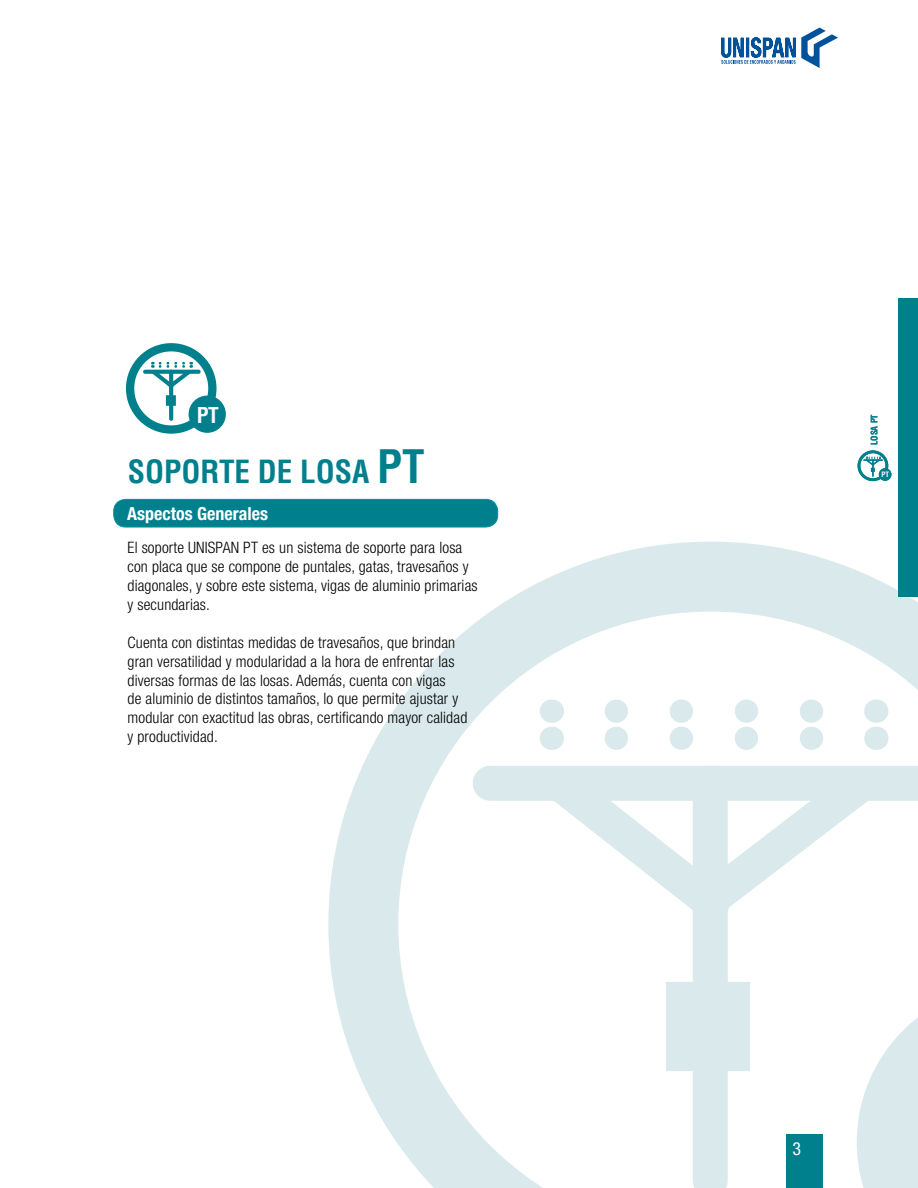
<style>
.page{position:relative;width:918px;height:1188px;background:#fff}
.page>*{position:absolute;margin:0;border:0;box-sizing:border-box;transform-origin:0 0}
.t1{font:700 condensed 31.05px "Helvetica LT Std";color:#007f8d}
.t2{font:700 condensed 21.3px "Helvetica LT Std";color:#fff}
.t3{font:700 condensed 18px "Helvetica Neue LT Std";color:#fff}
.t4{font:condensed 18px "Helvetica Neue LT Std";color:#fff}
.t5{font:300 condensed 15.75px/18.9px "Helvetica Neue LT Std";letter-spacing:.01em;color:#000}
.t6{font:700 condensed 8.7px "Helvetica LT Std";color:#007f8d}
.t7{font:700 condensed 7.2px "Helvetica LT Std";color:#fff}
.s1{font-size:45px}
</style>
<div class="page">
<svg style="left:721px;top:28px;width:117px;height:40px"></svg>
<svg style="left:328px;top:542px;width:590px;height:646px"></svg>
<div style="left:490px;top:766px;width:428px;height:35px;background:#daeaec"></div>
<div style="left:693px;top:783px;width:35px;height:398px;background:#daeaec"></div>
<div style="left:666px;top:982px;width:84px;height:89px;background:#daeaec"></div>
<svg style="left:514px;top:737px;width:247px;height:215px"></svg>
<svg style="left:665px;top:737px;width:243px;height:209px"></svg>
<svg style="left:616px;top:699px;width:227px;height:51px"></svg>
<svg style="left:551px;top:699px;width:1px;height:51px"></svg>
<svg style="left:876px;top:699px;width:1px;height:51px"></svg>
<svg style="left:857px;top:984px;width:61px;height:204px"></svg>
<div style="left:786px;top:1134px;width:36px;height:54px;background:#007f8d"></div>
<div style="left:126px;top:343px;width:91px;height:91px;border:8px solid #007f8d;border-radius:50%"></div>
<svg style="left:145px;top:370px;width:54px;height:4px"></svg>
<svg style="left:169px;top:392px;width:4px;height:27px"></svg>
<div style="left:166px;top:395px;width:10px;height:11px;background:#007f8d;border:2px solid #007f8d"></div>
<svg style="left:148px;top:362px;width:47px;height:30px"></svg>
<div style="left:189px;top:396px;width:37px;height:37px;background:#007f8d;border-radius:50%"></div>
<div style="left:114px;top:499px;width:384px;height:28px;background:#007f8d;border-radius:12px"></div>
<div style="left:114px;top:499px;width:384px;height:28px;border:1px solid #00919f;border-radius:12px"></div>
<div style="left:858px;top:450px;width:30px;height:31px;border:3px solid #007f8d;border-radius:50%"></div>
<svg style="left:864px;top:457px;width:18px;height:19px"></svg>
<div style="left:879px;top:468px;width:12px;height:13px;background:#007f8d;border-radius:50%"></div>
<div style="left:898px;top:298px;width:20px;height:298px;background:#007f8d"></div>
<h2 class="t2" style="left:197px;top:402px;width:24px">PT</h2>
<h1 class="t1" style="left:128px;top:452px;width:298px">SOPORTE DE LOSA <span class="s1">PT</span></h1>
<p class="t3" style="left:127px;top:502px;width:142px">Aspectos Generales</p>
<p class="t5" style="left:128px;top:538px;width:352px">El soporte UNISPAN PT es un sistema de soporte para losa con placa que se compone de puntales, gatas, travesaños y diagonales, y sobre este sistema, vigas de aluminio primarias y secundarias.</p>
<p class="t5" style="left:128px;top:633px;width:341px">Cuenta con distintas medidas de travesaños, que brindan gran versatilidad y modularidad a la hora de enfrentar las diversas formas de las losas. Además, cuenta con vigas<br>de aluminio de distintos tamaños, lo que permite ajustar y modular con exactitud las obras, certificando mayor calidad y productividad.</p>
<p class="t6" style="left:869px;top:445px;width:32px;rotate:-90deg">LOSA PT</p>
<p class="t7" style="left:882px;top:470px;width:9px">PT</p>
<p class="t4" style="left:792px;top:1139px;width:10px">3</p>
</div>
